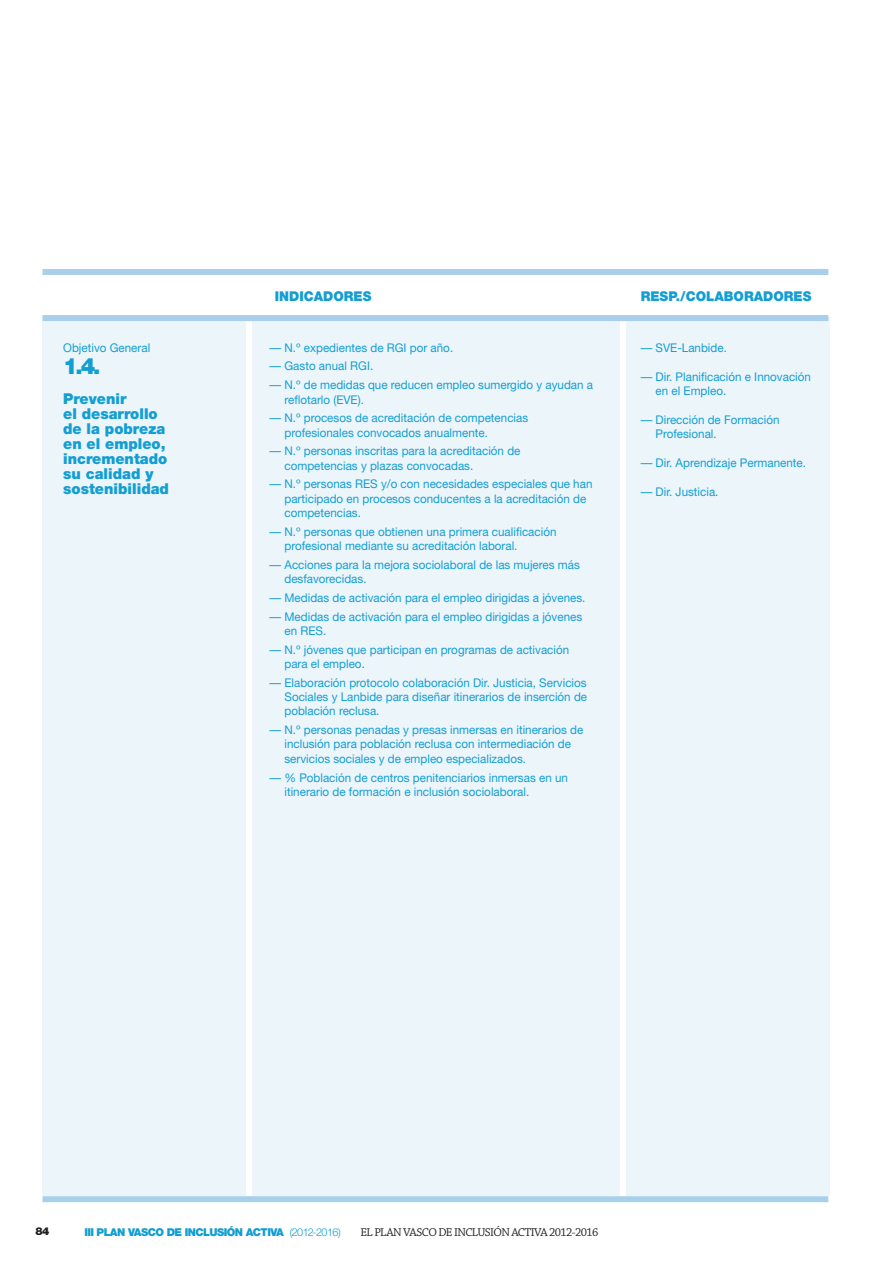
<style>
.page{position:relative;width:893px;height:1263px;background:#fff}
.page>*{position:absolute;margin:0;border:0;box-sizing:border-box;transform-origin:0 0}
.TEXTO_CORRIDO{font:900 22.5px "Helvetica Neue";color:#139ed3}
.TEXTO_CORRIDO-2{font:900 15px/15px "Helvetica Neue";color:#139ed3}
.TEXTO_CORRIDO-3{font:900 13.5px "Helvetica Neue";color:#139ed3}
.TEXTO_CORRIDO-4{font:12px/14.4px "Helvetica Neue";color:#139ed3}
.t1{font:12px "Chaparral Pro";letter-spacing:-.05em;color:#231f20}
.t2{font:900 10.8px "Helvetica Neue";letter-spacing:-.05em;color:#139ed3}
.t3{font:900 10.8px "Helvetica Neue";color:#231f20}
.s1{font-weight:300}
</style>
<div class="page">
<div style="left:43px;top:318px;width:203px;height:878px;background:#ecf5fa"></div>
<div style="left:626px;top:318px;width:203px;height:878px;background:#ecf5fa"></div>
<div style="left:252px;top:318px;width:367px;height:878px;background:#ecf5fa"></div>
<div style="left:43px;top:1196px;width:785px;height:6px;background:#a8d0ea"></div>
<div style="left:43px;top:269px;width:785px;height:6px;background:#a8d0ea"></div>
<div style="left:43px;top:315px;width:785px;height:6px;background:#a8d0ea"></div>
<p class="TEXTO_CORRIDO-4" style="left:63px;top:340px;width:89px">Objetivo General</p>
<p class="TEXTO_CORRIDO" style="left:63px;top:353px;width:39px">1.4.</p>
<p class="TEXTO_CORRIDO-2" style="left:63px;top:391px;width:107px">Prevenir<br>el desarrollo de la pobreza en el empleo, incrementado su calidad y sostenibilidad</p>
<p class="TEXTO_CORRIDO-3" style="left:275px;top:288px;width:98px">INDICADORES</p>
<p class="TEXTO_CORRIDO-3" style="left:641px;top:288px;width:172px">RESP./COLABORADORES</p>
<p class="TEXTO_CORRIDO-4" style="left:270px;top:340px;width:185px">— N.º expedientes de RGI por año.</p>
<p class="TEXTO_CORRIDO-4" style="left:270px;top:359px;width:105px">— Gasto anual RGI.</p>
<p class="TEXTO_CORRIDO-4" style="left:284px;top:377px;width:310px;text-indent:-15px">— N.º de medidas que reducen empleo sumergido y ayudan a reflotarlo (EVE).</p>
<p class="TEXTO_CORRIDO-4" style="left:284px;top:410px;width:245px;text-indent:-15px">— N.º procesos de acreditación de competencias profesionales convocados anualmente.</p>
<p class="TEXTO_CORRIDO-4" style="left:284px;top:444px;width:238px;text-indent:-15px">— N.º personas inscritas para la acreditación de competencias y plazas convocadas.</p>
<p class="TEXTO_CORRIDO-4" style="left:284px;top:477px;width:310px;text-indent:-15px">— N.º personas RES y/o con necesidades especiales que han participado en procesos conducentes a la acreditación de competencias.</p>
<p class="TEXTO_CORRIDO-4" style="left:284px;top:524px;width:274px;text-indent:-15px">— N.º personas que obtienen una primera cualificación profesional mediante su acreditación laboral.</p>
<p class="TEXTO_CORRIDO-4" style="left:284px;top:557px;width:297px;text-indent:-15px">— Acciones para la mejora sociolaboral de las mujeres más desfavorecidas.</p>
<p class="TEXTO_CORRIDO-4" style="left:270px;top:590px;width:317px">— Medidas de activación para el empleo dirigidas a jóvenes.</p>
<p class="TEXTO_CORRIDO-4" style="left:284px;top:609px;width:299px;text-indent:-15px">— Medidas de activación para el empleo dirigidas a jóvenes en RES.</p>
<p class="TEXTO_CORRIDO-4" style="left:284px;top:642px;width:286px;text-indent:-15px">— N.º jóvenes que participan en programas de activación para el empleo.</p>
<p class="TEXTO_CORRIDO-4" style="left:284px;top:675px;width:304px;text-align:justify;text-indent:-15px">— Elaboración protocolo colaboración Dir. Justicia, Servicios Sociales y Lanbide para diseñar itinerarios de inserción de población reclusa.</p>
<p class="TEXTO_CORRIDO-4" style="left:284px;top:722px;width:300px;text-indent:-15px">— N.º personas penadas y presas inmersas en itinerarios de inclusión para población reclusa con intermediación de servicios sociales y de empleo especializados.</p>
<p class="TEXTO_CORRIDO-4" style="left:284px;top:770px;width:285px;text-indent:-15px">— % Población de centros penitenciarios inmersas en un itinerario de formación e inclusión sociolaboral.</p>
<p class="TEXTO_CORRIDO-4" style="left:641px;top:340px;width:88px">— SVE-Lanbide.</p>
<p class="TEXTO_CORRIDO-4" style="left:656px;top:369px;width:157px;text-indent:-15px">— Dir. Planificación e Innovación en el Empleo.</p>
<p class="TEXTO_CORRIDO-4" style="left:656px;top:412px;width:125px;text-indent:-15px">— Dirección de Formación<br>Profesional.</p>
<p class="TEXTO_CORRIDO-4" style="left:641px;top:455px;width:167px">— Dir. Aprendizaje Permanente.</p>
<p class="TEXTO_CORRIDO-4" style="left:641px;top:484px;width:79px">— Dir. Justicia.</p>
<p class="t3" style="left:36px;top:1225px;width:15px">84</p>
<p class="t2" style="left:84px;top:1225px;width:258px">III PLAN VASCO DE INCLUSIÓN ACTIVA <span class="s1">(2012-2016)</span></p>
<p class="t1" style="left:360px;top:1225px;width:239px">EL PLAN VASCO DE INCLUSIÓN ACTIVA 2012-2016</p>
</div>
